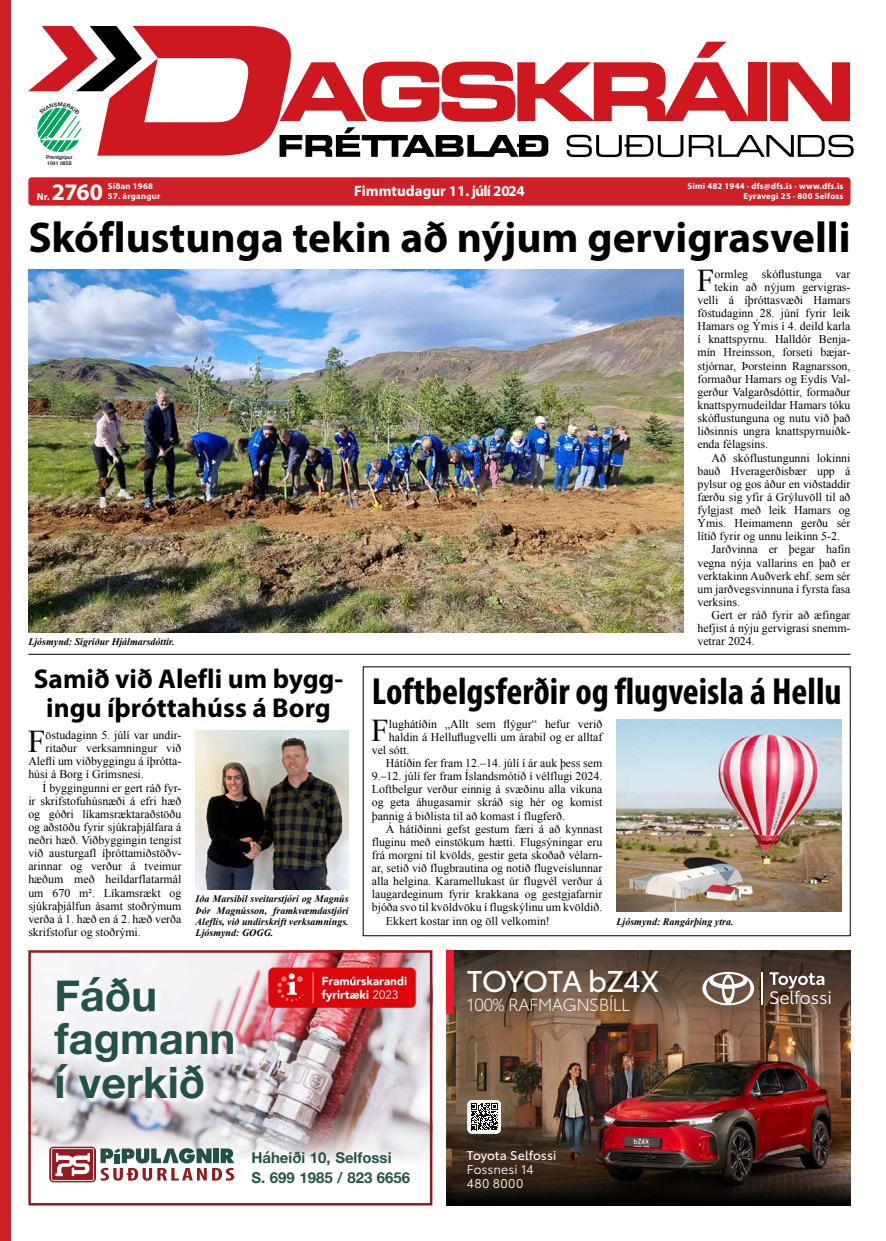
<style>
.page{position:relative;width:886px;height:1241px;background:#fff}
.page>*{position:absolute;margin:0;border:0;box-sizing:border-box;transform-origin:0 0}
.t1{font:700 43.25px/43.5px "Helvetica Neue";color:#245249}
.t2{font:700 43.12px "Myriad Pro";color:#000}
.t3{font:700 condensed 38px "Myriad Pro";color:#000}
.t4{font:31.75px "Times New Roman";color:#000}
.t5{font:29.62px "Toyota Type";letter-spacing:-.035em;color:#fff}
.t6{font:700 27.25px "Myriad Pro";color:#000}
.t7{font:700 23.75px "Myriad Pro";color:#fff}
.t8{font:17.75px "Toyota Type";letter-spacing:-.005em;color:#fff}
.t9{font:300 17.25px "Toyota Type";letter-spacing:-.035em;color:#fff}
.t10{font:700 15px/20.2px "Helvetica Neue";color:#245249}
.t11{font:700 15px "Myriad Pro";color:#fff}
.t12{font:12.5px/14.1px "Toyota Type";letter-spacing:.01em;color:#fff}
.t13{font:12.5px "Toyota Type";color:#fff}
.t14{font:11.88px "Times New Roman";color:#000}
.t15{font:11px "Bahnschrift";letter-spacing:-.01em;color:#235148}
.t16{font:italic 700 10px/11.2px "Times New Roman";color:#000;text-align:justify}
.t17{font:700 10px "Myriad Pro";color:#fff}
.t18{font:700 8.75px "Myriad Pro";letter-spacing:.025em;color:#fff}
.t19{font:8.12px/9.6px "Bahnschrift";color:#235148}
.t20{font:500 5.12px/6.1px "Helvetica Neue LT Std";color:#000}
</style>
<div class="page">
<div style="left:28px;top:177px;width:822px;height:29px;background:#ce2027;border-radius:4px"></div>
<div style="left:0;top:0;width:11px;height:1240px;background:#ce2027"></div>
<img style="left:31px;top:953px;width:398px;height:159px">
<svg style="left:31px;top:1112px;width:398px;height:71px"></svg>
<svg style="left:53px;top:975px;width:187px;height:129px;fill:#f3f3f5"></svg>
<div style="left:28px;top:950px;width:404px;height:255px;border:2px solid #921b1e"></div>
<svg style="left:49px;top:1146px;width:47px;height:36px"></svg>
<svg style="left:100px;top:1147px;width:134px;height:33px"></svg>
<svg style="left:51px;top:1147px;width:43px;height:33px"></svg>
<img style="left:264px;top:963px;width:155px;height:48px">
<img style="left:446px;top:1034px;width:404px;height:120px">
<svg style="left:446px;top:950px;width:404px;height:84px;background:#654c3a"></svg>
<div style="left:446px;top:950px;width:8px;height:64px;background:#ed1a2e"></div>
<svg style="left:769px;top:972px;width:55px;height:16px"></svg>
<hr style="left:761px;top:972px;width:2px;height:32px;background:#fff">
<svg style="left:702px;top:971px;width:52px;height:34px"></svg>
<svg style="left:446px;top:1154px;width:404px;height:51px;background:#241912"></svg>
<svg style="left:467px;top:1099px;width:34px;height:34px"></svg>
<svg style="left:468px;top:1099px;width:33px;height:34px"></svg>
<img style="left:28px;top:269px;width:655px;height:363px">
<hr style="left:28px;top:654px;width:822px;height:1px;background:#000">
<img style="left:196px;top:730px;width:153px;height:159px">
<img style="left:616px;top:719px;width:226px;height:192px">
<svg style="left:28px;top:26px;width:825px;height:131px"></svg>
<p class="t20" style="left:46px;top:154px;width:28px">Prentgripur<br>1041 0858</p>
<p class="t18" style="left:687px;top:180px;width:157px">Sími 482 1944 · dfs@dfs.is · www.dfs.is</p>
<p class="t18" style="left:108px;top:180px;width:47px">Síðan 1968</p>
<p class="t18" style="left:108px;top:190px;width:54px">57. árgangur</p>
<p class="t17" style="left:37px;top:190px;width:15px">Nr.</p>
<h3 class="t7" style="left:52px;top:176px;width:53px">2760</h3>
<p class="t18" style="left:744px;top:190px;width:101px">Eyravegi 25 · 800 Selfoss</p>
<p class="t11" style="left:354px;top:181px;width:172px">Fimmtudagur 11. júlí 2024</p>
<h2 class="t2" style="left:28px;top:209px;width:824px">Skóflustunga tekin að nýjum gervigrasvelli</h2>
<h3 class="t4" style="left:697px;top:259px;width:19px">F</h3>
<p class="t14" style="left:714px;top:266px;width:137px">ormleg skóflustunga var</p>
<p class="t14" style="left:714px;top:279px;width:137px">tekin að nýjum gervigras-</p>
<p class="t14" style="left:697px;top:292px;width:155px">velli á íþróttasvæði Hamars</p>
<p class="t14" style="left:697px;top:305px;width:155px">föstudaginn 28. júní fyrir leik</p>
<p class="t14" style="left:697px;top:318px;width:155px">Hamars og Ýmis í 4. deild karla</p>
<p class="t14" style="left:697px;top:331px;width:155px">í knattspyrnu. Halldór Benja-</p>
<p class="t14" style="left:697px;top:344px;width:155px">mín Hreinsson, forseti bæjar-</p>
<p class="t14" style="left:697px;top:357px;width:155px">stjórnar, Þorsteinn Ragnarsson,</p>
<p class="t14" style="left:697px;top:371px;width:155px">formaður Hamars og Eydís Val-</p>
<p class="t14" style="left:697px;top:384px;width:155px">gerður Valgarðsdóttir, formaður</p>
<p class="t14" style="left:697px;top:397px;width:155px">knattspyrnudeildar Hamars tóku</p>
<p class="t14" style="left:697px;top:410px;width:155px">skóflustunguna og nutu við það</p>
<p class="t14" style="left:697px;top:423px;width:155px">liðsinnis ungra knattspyrnuiðk-</p>
<p class="t14" style="left:697px;top:436px;width:72px">enda félagsins.</p>
<p class="t14" style="left:711px;top:449px;width:140px">Að skóflustungunni lokinni</p>
<p class="t14" style="left:697px;top:462px;width:155px">bauð Hveragerðisbær upp á</p>
<p class="t14" style="left:697px;top:476px;width:155px">pylsur og gos áður en viðstaddir</p>
<p class="t14" style="left:697px;top:489px;width:155px">færðu sig yfir á Grýluvöll til að</p>
<p class="t14" style="left:697px;top:502px;width:155px">fylgjast með leik Hamars og</p>
<p class="t14" style="left:697px;top:515px;width:155px">Ýmis. Heimamenn gerðu sér</p>
<p class="t14" style="left:697px;top:528px;width:144px">lítið fyrir og unnu leikinn 5-2.</p>
<p class="t14" style="left:711px;top:541px;width:140px">Jarðvinna er þegar hafin</p>
<p class="t14" style="left:697px;top:554px;width:155px">vegna nýja vallarins en það er</p>
<p class="t14" style="left:697px;top:567px;width:155px">verktakinn Auðverk ehf. sem sér</p>
<p class="t14" style="left:697px;top:580px;width:155px">um jarðvegsvinnuna í fyrsta fasa</p>
<p class="t14" style="left:697px;top:594px;width:44px">verksins.</p>
<p class="t14" style="left:711px;top:607px;width:140px">Gert er ráð fyrir að æfingar</p>
<p class="t14" style="left:697px;top:620px;width:155px">hefjist á nýju gervigrasi snemm-</p>
<p class="t16" style="left:28px;top:636px;width:148px">Ljósmynd: Sigríður Hjálmarsdóttir.</p>
<p class="t14" style="left:697px;top:633px;width:59px">vetrar 2024.</p>
<h3 class="t6" style="left:34px;top:661px;width:311px">Samið við Alefli um bygg-</h3>
<h3 class="t3" style="left:46px;top:667px;width:797px"><sub>ingu</sub> <sub>íþróttahúss</sub> <sub>á</sub> <sub>Borg</sub> Loftbelgsferðir og flugveisla á Hellu</h3>
<h3 class="t4" style="left:371px;top:708px;width:19px">F</h3>
<p class="t14" style="left:389px;top:715px;width:215px">lughátíðin „Allt sem flýgur“ hefur verið</p>
<h3 class="t4" style="left:28px;top:720px;width:19px">F</h3>
<p class="t14" style="left:45px;top:727px;width:137px">östudaginn 5. júlí var undir-</p>
<p class="t14" style="left:389px;top:728px;width:215px">haldin á Helluflugvelli um árabil og er alltaf</p>
<p class="t14" style="left:372px;top:741px;width:39px">vel sótt.</p>
<p class="t14" style="left:386px;top:755px;width:218px">Hátíðin fer fram 12.–14. júlí í ár auk þess sem</p>
<p class="t14" style="left:372px;top:768px;width:232px">9.–12. júlí fer fram Íslandsmótið í vélflugi 2024.</p>
<p class="t14" style="left:372px;top:781px;width:232px">Loftbelgur verður einnig á svæðinu alla vikuna</p>
<p class="t14" style="left:372px;top:794px;width:232px">og geta áhugasamir skráð sig hér og komist</p>
<p class="t14" style="left:372px;top:807px;width:195px">þannig á biðlista til að komast í flugferð.</p>
<p class="t14" style="left:386px;top:820px;width:218px">Á hátíðinni gefst gestum færi á að kynnast</p>
<p class="t14" style="left:372px;top:833px;width:232px">fluginu með einstökum hætti. Flugsýningar eru</p>
<p class="t14" style="left:372px;top:846px;width:232px">frá morgni til kvölds, gestir geta skoðað vélarn-</p>
<p class="t14" style="left:372px;top:860px;width:232px">ar, setið við flugbrautina og notið flugveislunnar</p>
<p class="t14" style="left:372px;top:873px;width:232px">alla helgina. Karamellukast úr flugvél verður á</p>
<p class="t14" style="left:372px;top:886px;width:232px">laugardeginum fyrir krakkana og gestgjafarnir</p>
<p class="t14" style="left:372px;top:899px;width:232px">bjóða svo til kvöldvöku í flugskýlinu um kvöldið.</p>
<p class="t14" style="left:386px;top:912px;width:165px">Ekkert kostar inn og öll velkomin!</p>
<p class="t14" style="left:45px;top:740px;width:137px">ritaður verksamningur við</p>
<p class="t14" style="left:28px;top:753px;width:155px">Alefli um viðbyggingu á íþrótta-</p>
<p class="t14" style="left:28px;top:766px;width:117px">húsi á Borg í Grímsnesi.</p>
<p class="t14" style="left:43px;top:779px;width:140px">Í byggingunni er gert ráð fyr-</p>
<p class="t14" style="left:28px;top:792px;width:155px">ir skrifstofuhúsnæði á efri hæð</p>
<p class="t14" style="left:28px;top:805px;width:155px">og góðri líkamsræktaraðstöðu</p>
<p class="t14" style="left:28px;top:818px;width:155px">og aðstöðu fyrir sjúkraþjálfara á</p>
<p class="t14" style="left:28px;top:832px;width:155px">neðri hæð. Viðbyggingin tengist</p>
<p class="t14" style="left:28px;top:845px;width:155px">við austurgafl íþróttamiðstöðv-</p>
<p class="t14" style="left:28px;top:858px;width:155px">arinnar og verður á tveimur</p>
<p class="t14" style="left:28px;top:871px;width:155px">hæðum með heildarflatarmál</p>
<p class="t14" style="left:28px;top:884px;width:155px">um 670 m². Líkamsrækt og</p>
<p class="t14" style="left:28px;top:897px;width:155px">sjúkraþjálfun ásamt stoðrýmum</p>
<p class="t14" style="left:28px;top:910px;width:155px">verða á 1. hæð en á 2. hæð verða</p>
<p class="t14" style="left:28px;top:923px;width:114px">skrifstofur og stoðrými.</p>
<p class="t16" style="left:196px;top:892px;width:155px">Iða Marsibil sveitarstjóri og Magnús Þór Magnússon, framkvæmdastjóri Aleflis, við undirskrift verksamnings.<br>Ljósmynd: GOGG.</p>
<p class="t16" style="left:616px;top:915px;width:118px">Ljósmynd: Rangárþing ytra.</p>
<h1 class="t1" style="left:55px;top:974px;width:182px">Fáðu fagmann í verkið</h1>
<p class="t15" style="left:58px;top:1074px;width:83px">LOGO VERSIONS</p>
<h3 class="t5" style="left:467px;top:959px;width:194px">TOYOTA bZ4X</h3>
<h3 class="t9" style="left:467px;top:992px;width:165px">100% RAFMAGNSBÍLL</h3>
<p class="t13" style="left:467px;top:1145px;width:91px">Toyota Selfossi</p>
<p class="t12" style="left:467px;top:1160px;width:68px">Fossnesi 14<br>480 8000</p>
<p class="t10" style="left:251px;top:1147px;width:160px">Háheiði 10, Selfossi<br>S. 699 1985 / 823 6656</p>
<p class="t19" style="left:299px;top:1156px;width:163px">no background or the background is white or very light.</p>
<h3 class="t8" style="left:769px;top:984px;width:64px">Selfossi</h3>
</div>
